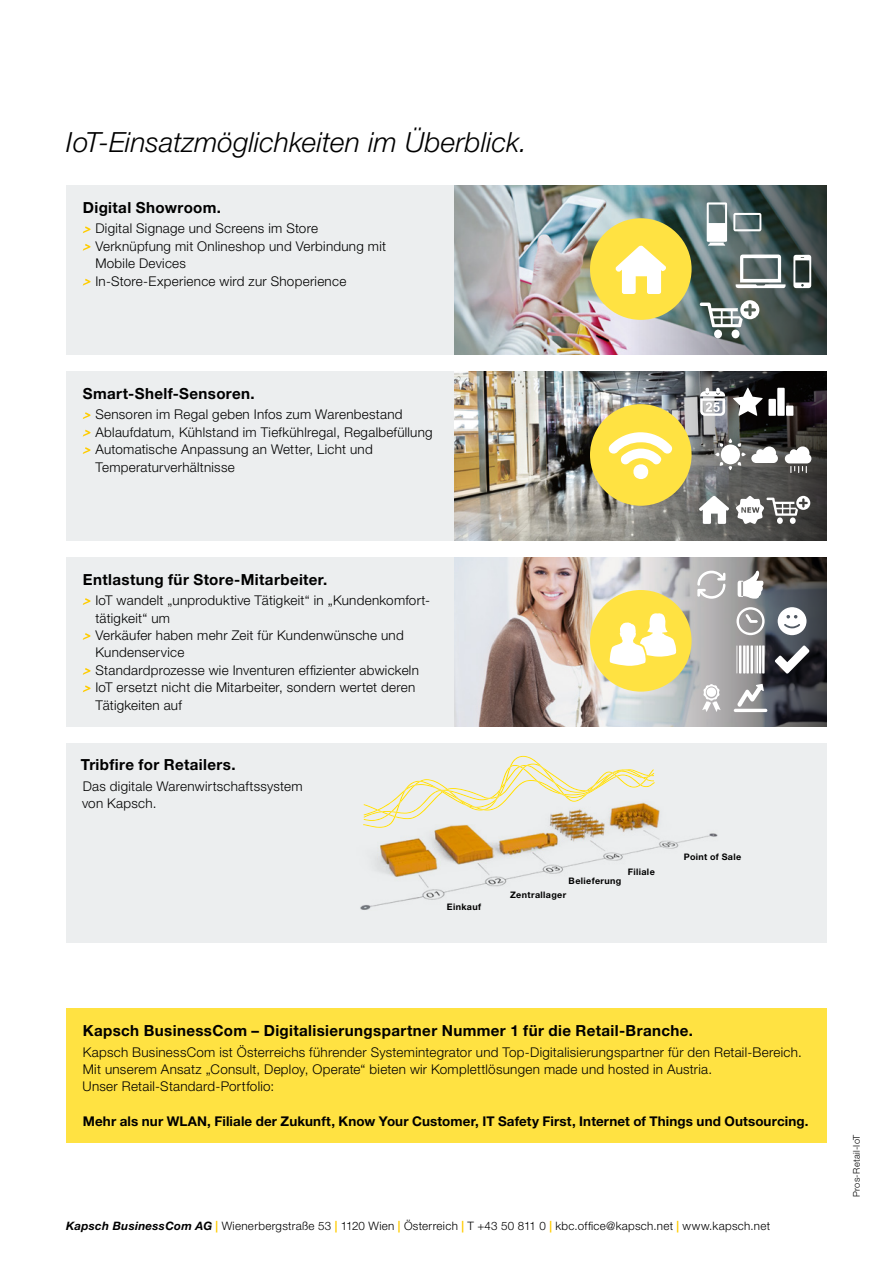
<style>
.page{position:relative;width:893px;height:1263px;background:#fff}
.page>*{position:absolute;margin:0;border:0;box-sizing:border-box;transform-origin:0 0}
.t1{font:italic 300 27.75px "Helvetica Neue LT";letter-spacing:.005em;color:#000}
.t2{font:700 15.3px "Helvetica Neue LT";letter-spacing:.025em;color:#000}
.t3{font:300 13.35px/17.4px "Helvetica Neue LT";letter-spacing:.02em;color:#000}
.t4{font:700 13.35px "Helvetica Neue LT";letter-spacing:.01em;color:#000}
.t5{font:300 11.55px "Helvetica Neue LT";letter-spacing:.025em;color:#000}
.t6{font:300 9.3px "Helvetica Neue LT";letter-spacing:.03em;color:#000}
.t7{font:700 9px "Helvetica Neue LT";letter-spacing:.04em;color:#000}
.s1{font-weight:700;font-style:italic}
.s2{font-weight:700;color:#fc0}
</style>
<div class="page">
<div style="left:66px;top:185px;width:761px;height:169px;background:#eceeef"></div>
<div style="left:66px;top:371px;width:761px;height:169px;background:#eceeef"></div>
<div style="left:66px;top:557px;width:761px;height:169px;background:#eceeef"></div>
<div style="left:66px;top:743px;width:761px;height:199px;background:#eceeef"></div>
<img style="left:360px;top:808px;width:358px;height:102px">
<div style="left:66px;top:1008px;width:761px;height:135px;background:#ffe242"></div>
<svg style="left:83px;top:226px;width:8px;height:7px"></svg>
<svg style="left:83px;top:244px;width:8px;height:7px"></svg>
<svg style="left:83px;top:279px;width:8px;height:7px"></svg>
<svg style="left:83px;top:412px;width:8px;height:7px"></svg>
<svg style="left:83px;top:430px;width:8px;height:7px"></svg>
<svg style="left:83px;top:447px;width:8px;height:7px"></svg>
<svg style="left:83px;top:598px;width:8px;height:7px"></svg>
<svg style="left:83px;top:633px;width:8px;height:7px"></svg>
<svg style="left:83px;top:668px;width:8px;height:7px"></svg>
<svg style="left:83px;top:685px;width:8px;height:7px"></svg>
<img style="left:455px;top:185px;width:105px;height:170px">
<img style="left:455px;top:371px;width:105px;height:169px">
<img style="left:455px;top:557px;width:105px;height:169px">
<img style="left:560px;top:185px;width:267px;height:170px">
<div style="left:590px;top:218px;width:102px;height:102px;background:#ffe242;border-radius:50%"></div>
<svg style="left:560px;top:371px;width:267px;height:169px;background:#646464"></svg>
<img style="left:560px;top:557px;width:267px;height:169px">
<div style="left:590px;top:404px;width:102px;height:102px;background:#ffe242;border-radius:50%"></div>
<div style="left:590px;top:590px;width:102px;height:102px;background:#ffe242;border-radius:50%"></div>
<svg style="left:615px;top:245px;width:51px;height:49px"></svg>
<svg style="left:733px;top:213px;width:28px;height:18px"></svg>
<svg style="left:707px;top:202px;width:20px;height:44px"></svg>
<svg style="left:735px;top:255px;width:51px;height:33px;background:#909998"></svg>
<svg style="left:793px;top:255px;width:18px;height:33px"></svg>
<div style="left:714px;top:330px;width:8px;height:8px;background:#fff;border-radius:50%"></div>
<div style="left:732px;top:330px;width:7px;height:8px;background:#fff;border-radius:50%"></div>
<svg style="left:700px;top:300px;width:59px;height:27px;background:#8f9b98"></svg>
<svg style="left:608px;top:432px;width:64px;height:48px"></svg>
<svg style="left:700px;top:388px;width:25px;height:28px"></svg>
<svg style="left:733px;top:388px;width:30px;height:28px"></svg>
<div style="left:768px;top:399px;width:8px;height:17px;background:#fff"></div>
<div style="left:777px;top:388px;width:8px;height:28px;background:#fff"></div>
<div style="left:786px;top:405px;width:7px;height:11px;background:#fff"></div>
<svg style="left:715px;top:439px;width:63px;height:31px;background:#939392"></svg>
<svg style="left:785px;top:446px;width:26px;height:27px"></svg>
<svg style="left:699px;top:496px;width:30px;height:28px"></svg>
<svg style="left:736px;top:496px;width:74px;height:28px;background:#959493"></svg>
<svg style="left:610px;top:613px;width:67px;height:53px"></svg>
<svg style="left:697px;top:571px;width:28px;height:28px"></svg>
<svg style="left:738px;top:570px;width:26px;height:29px"></svg>
<svg style="left:736px;top:607px;width:29px;height:28px"></svg>
<svg style="left:778px;top:607px;width:28px;height:28px"></svg>
<hr style="left:762px;top:645px;width:3px;height:28px;background:#fff">
<hr style="left:746px;top:645px;width:3px;height:28px;background:#fff">
<hr style="left:739px;top:645px;width:2px;height:28px;background:#fff">
<svg style="left:736px;top:645px;width:1px;height:28px"></svg>
<svg style="left:755px;top:645px;width:1px;height:28px"></svg>
<hr style="left:756px;top:645px;width:2px;height:28px;background:#fff">
<hr style="left:759px;top:645px;width:2px;height:28px;background:#fff">
<hr style="left:743px;top:645px;width:3px;height:28px;background:#fff">
<hr style="left:750px;top:645px;width:3px;height:28px;background:#fff">
<svg style="left:775px;top:645px;width:34px;height:28px"></svg>
<svg style="left:702px;top:684px;width:19px;height:28px"></svg>
<div style="left:707px;top:687px;width:9px;height:10px;background:#fff;border-radius:50%"></div>
<svg style="left:737px;top:684px;width:27px;height:23px"></svg>
<hr style="left:734px;top:709px;width:33px;height:3px;background:#fff;border-radius:2px">
<svg style="left:363px;top:756px;width:292px;height:72px"></svg>
<h1 class="t1" style="left:66px;top:126px;width:462px">IoT-Einsatzmöglichkeiten im Überblick.</h1>
<p class="t2" style="left:83px;top:198px;width:140px">Digital Showroom.</p>
<p class="t3" style="left:95px;top:220px;width:292px">Digital Signage und Screens im Store Verknüpfung mit Onlineshop und Verbindung mit Mobile Devices<br>In-Store-Experience wird zur Shoperience</p>
<p class="t2" style="left:83px;top:384px;width:174px">Smart-Shelf-Sensoren.</p>
<p class="t3" style="left:95px;top:405px;width:339px">Sensoren im Regal geben Infos zum Warenbestand Ablaufdatum, Kühlstand im Tiefkühlregal, Regalbefüllung Automatische Anpassung an Wetter, Licht und Temperaturverhältnisse</p>
<p class="t2" style="left:83px;top:570px;width:246px">Entlastung für Store-Mitarbeiter.</p>
<p class="t3" style="left:95px;top:591px;width:336px">IoT wandelt „unproduktive Tätigkeit“ in „Kundenkomfort&shy;tätigkeit“ um<br>Verkäufer haben mehr Zeit für Kundenwünsche und Kundenservice<br>Standardprozesse wie Inventuren effizienter abwickeln IoT ersetzt nicht die Mitarbeiter, sondern wertet deren Tätigkeiten auf</p>
<p class="t2" style="left:81px;top:755px;width:156px">Tribfire for Retailers.</p>
<p class="t3" style="left:82px;top:777px;width:222px">Das digitale Warenwirtschaftssystem von Kapsch.</p>
<p class="t7" style="left:447px;top:901px;width:36px">Einkauf</p>
<p class="t7" style="left:628px;top:866px;width:29px">Filiale</p>
<p class="t7" style="left:569px;top:875px;width:54px">Belieferung</p>
<p class="t7" style="left:510px;top:889px;width:58px">Zentrallager</p>
<p class="t7" style="left:684px;top:851px;width:59px">Point of Sale</p>
<p class="t2" style="left:83px;top:1021px;width:612px">Kapsch BusinessCom – Digitalisierungspartner Nummer 1 für die Retail-Branche.</p>
<p class="t3" style="left:83px;top:1043px;width:721px">Kapsch BusinessCom ist Österreichs führender Systemintegrator und Top-Digitalisierungspartner für den Retail-Bereich.<br>Mit unserem Ansatz „Consult, Deploy, Operate“ bieten wir Komplettlösungen made und hosted in Austria.<br>Unser Retail-Standard-Portfolio:</p>
<p class="t4" style="left:83px;top:1113px;width:727px">Mehr als nur WLAN, Filiale der Zukunft, Know Your Customer, IT Safety First, Internet of Things und Outsourcing.</p>
<p class="t5" style="left:66px;top:1219px;width:705px"><span class="s1">Kapsch BusinessCom AG</span> <span class="s2">|</span> Wienerbergstraße 53 <span class="s2">|</span> 1120 Wien <span class="s2">|</span> Österreich <span class="s2">|</span> T +43 50 811 0 <span class="s2">|</span> kbc.office@kapsch.net <span class="s2">|</span> www.kapsch.net</p>
<p class="t6" style="left:851px;top:1197px;width:64px;rotate:-90deg">Pros-Retail-IoT</p>
</div>
